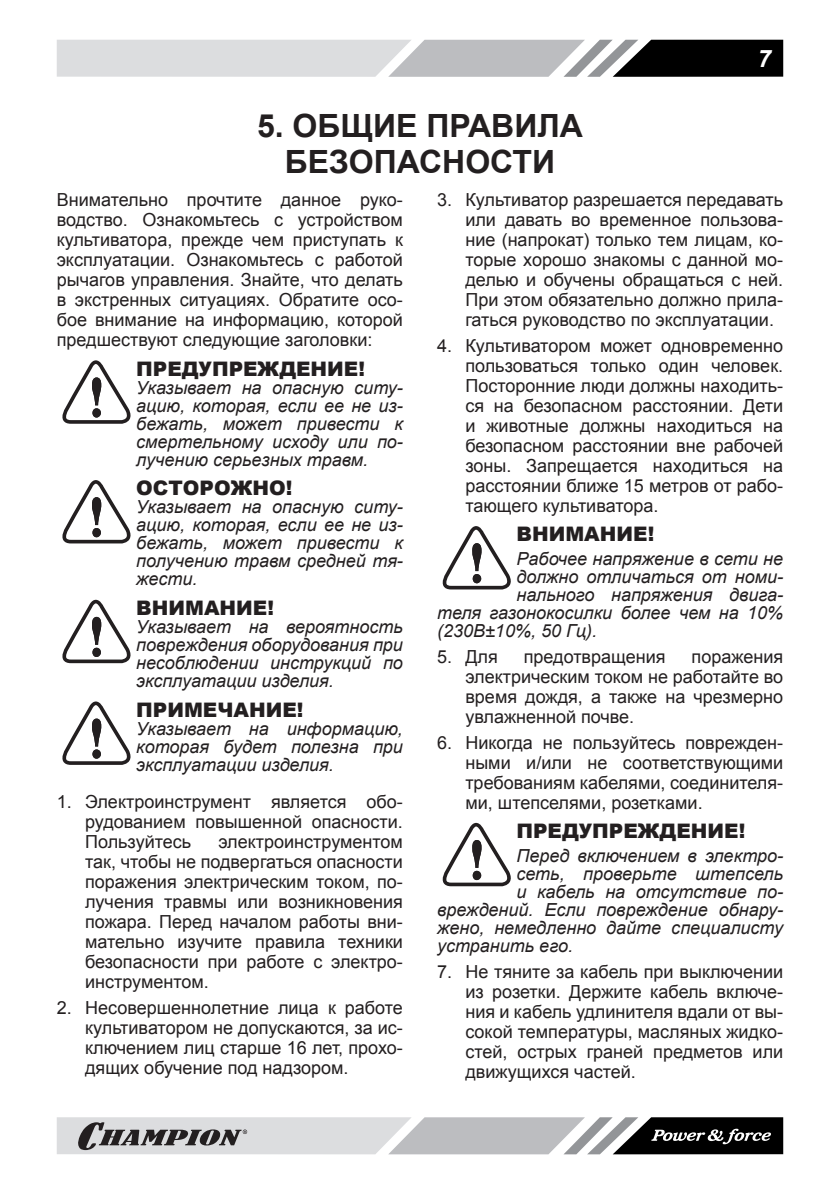
<style>
.page{position:relative;width:840px;height:1191px;background:#fff}
.page>*{position:absolute;margin:0;border:0;box-sizing:border-box;transform-origin:0 0}
.t1{font:700 32px/36px "Arial";color:#231f20;text-align:center}
.t2{font:italic 700 24px "Arial";color:#fff}
.t3{font:900 20px "Arial";color:#231f20}
.t4{font:18px/20px "Arial";color:#231f20;text-align:justify}
.t5{font:italic 18px/18px "Arial";color:#231f20;text-align:justify}
</style>
<div class="page">
<svg style="left:57px;top:40px;width:725px;height:37px;background:#a7a8aa"></svg>
<svg style="left:57px;top:1117px;width:725px;height:37px;background:#a1a2a3"></svg>
<svg style="left:62px;top:360px;width:69px;height:64px"></svg>
<svg style="left:62px;top:480px;width:69px;height:63px"></svg>
<svg style="left:62px;top:600px;width:69px;height:63px"></svg>
<svg style="left:62px;top:701px;width:69px;height:64px"></svg>
<svg style="left:442px;top:526px;width:69px;height:63px"></svg>
<svg style="left:442px;top:823px;width:69px;height:63px"></svg>
<h2 class="t2" style="left:757px;top:42px;width:15px">7</h2>
<h1 class="t1" style="left:257px;top:108px;width:327px">5. ОБЩИЕ ПРАВИЛА<br>БЕЗОПАСНОСТИ</h1>
<p class="t4" style="left:57px;top:190px;width:347px">Внимательно прочтите данное руко&shy;водство. Ознакомьтесь с устройством культиватора, прежде чем приступать к эксплуатации. Ознакомьтесь с работой рычагов управления. Знайте, что делать в экстренных ситуациях. Обратите осо&shy;бое внимание на информацию, которой предшествуют следующие заголовки:</p>
<p class="t3" style="left:136px;top:354px;width:230px">ПРЕДУПРЕЖДЕНИЕ!</p>
<p class="t5" style="left:136px;top:379px;width:268px">Указывает на опасную ситу&shy;ацию, которая, если ее не из&shy;бежать, может привести к смертельному исходу или по&shy;лучению серьезных травм.</p>
<p class="t3" style="left:136px;top:474px;width:158px">ОСТОРОЖНО!</p>
<p class="t5" style="left:136px;top:498px;width:268px">Указывает на опасную ситу&shy;ацию, которая, если ее не из&shy;бежать, может привести к получению травм средней тя&shy;жести.</p>
<p class="t3" style="left:136px;top:593px;width:139px">ВНИМАНИЕ!</p>
<p class="t5" style="left:136px;top:618px;width:268px">Указывает на вероятность повреждения оборудования при несоблюдении инструкций по эксплуатации изделия.</p>
<p class="t3" style="left:136px;top:695px;width:169px">ПРИМЕЧАНИЕ!</p>
<p class="t5" style="left:136px;top:720px;width:268px">Указывает на информацию, которая будет полезна при эксплуатации изделия.</p>
<p class="t4" style="left:85px;top:791px;width:319px;text-indent:-28px">1. Электроинструмент является обо&shy;рудованием повышенной опасности.<br>Пользуйтесь</p>
<p class="t4" style="left:465px;top:190px;width:319px;text-indent:-28px">3. Культиватор разрешается передавать или давать во временное пользова&shy;ние (напрокат) только тем лицам, ко&shy;торые хорошо знакомы с данной мо&shy;делью и обучены обращаться с ней.<br>При этом обязательно должно прила&shy;гаться руководство по эксплуатации.</p>
<p class="t4" style="left:465px;top:335px;width:319px;text-indent:-28px">4. Культиватором может одновременно пользоваться только один человек.<br>Посторонние люди должны находить&shy;ся на безопасном расстоянии. Дети и животные должны находиться на безопасном расстоянии вне рабочей зоны. Запрещается находиться на расстоянии ближе 15 метров от рабо&shy;тающего культиватора.</p>
<p class="t3" style="left:516px;top:520px;width:139px">ВНИМАНИЕ!</p>
<p class="t5" style="left:516px;top:550px;width:268px">Рабочее напряжение в сети не</p>
<p class="t5" style="left:516px;top:568px;width:268px">должно отличаться от номи-</p>
<p class="t5" style="left:516px;top:586px;width:268px">нального напряжения двига-</p>
<p class="t5" style="left:437px;top:604px;width:347px">теля газонокосилки более чем на 10%</p>
<p class="t5" style="left:437px;top:622px;width:162px">(230В±10%, 50 Гц).</p>
<p class="t4" style="left:437px;top:646px;width:62px">5. Для</p>
<p class="t4" style="left:523px;top:646px;width:143px">предотвращения</p>
<p class="t4" style="left:465px;top:646px;width:319px;text-indent:226px">поражения электрическим током не работайте во время дождя, а также на чрезмерно увлажненной почве.</p>
<p class="t4" style="left:465px;top:732px;width:319px;text-indent:-28px">6. Никогда не пользуйтесь поврежден&shy;ными и/или не соответствующими требованиям кабелями, соединителя&shy;ми, штепселями, розетками.</p>
<p class="t3" style="left:516px;top:816px;width:230px">ПРЕДУПРЕЖДЕНИЕ!</p>
<p class="t5" style="left:516px;top:847px;width:268px">Перед включением в электро-</p>
<p class="t5" style="left:516px;top:865px;width:268px">сеть, проверьте штепсель</p>
<p class="t5" style="left:516px;top:883px;width:268px">и кабель на отсутствие по-</p>
<p class="t5" style="left:437px;top:901px;width:347px">вреждений. Если повреждение обнару-</p>
<p class="t5" style="left:437px;top:919px;width:347px">жено, немедленно дайте специалисту</p>
<p class="t5" style="left:437px;top:937px;width:137px">устранить его.</p>
<p class="t4" style="left:465px;top:961px;width:319px;text-indent:-28px">7. Не тяните за кабель при выключении из розетки. Держите кабель включе&shy;ния и кабель удлинителя вдали от вы&shy;сокой температуры, масляных жидко&shy;стей, острых граней предметов или движущихся частей.</p>
<p class="t4" style="left:85px;top:831px;width:319px;text-indent:133px">электроинструментом так, чтобы не подвергаться опасности поражения электрическим током, по&shy;лучения травмы или возникновения пожара. Перед началом работы вни&shy;мательно изучите правила техники безопасности при работе с электро&shy;инструментом.</p>
<p class="t4" style="left:85px;top:997px;width:319px;text-indent:-28px">2. Несовершеннолетние лица к работе культиватором не допускаются, за ис&shy;ключением лиц старше 16 лет, прохо&shy;дящих обучение под надзором.</p>
</div>
